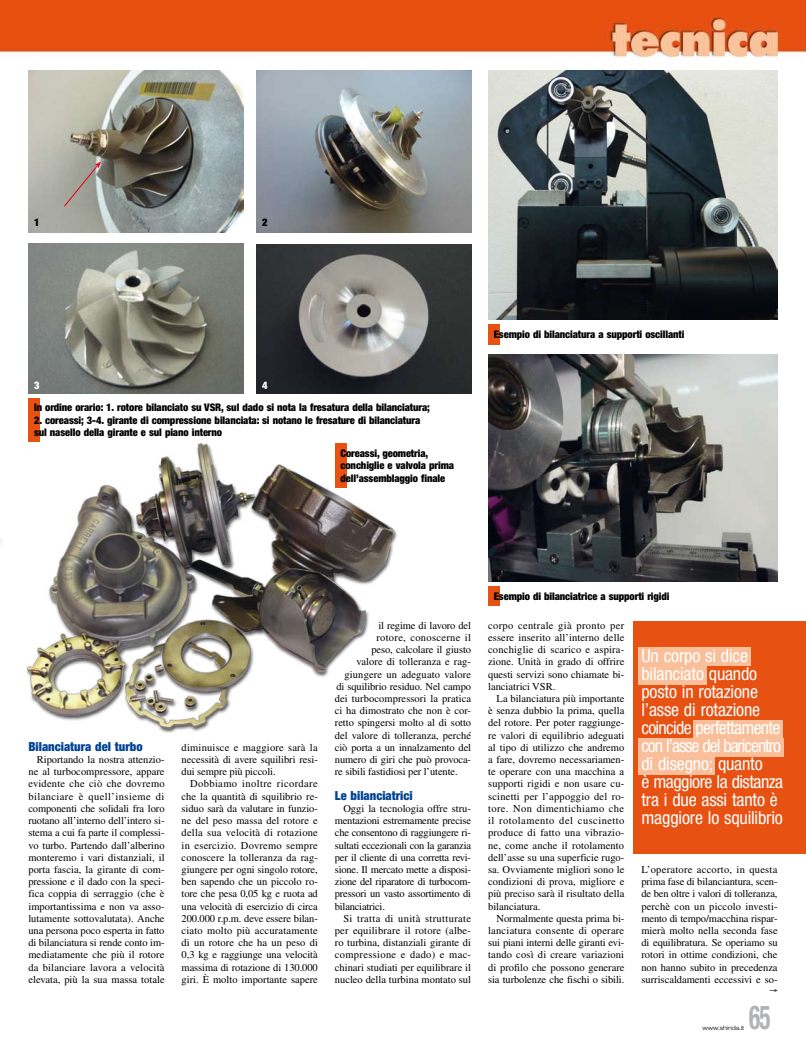
<style>
.page{position:relative;width:806px;height:1041px;background:#fff}
.page>*{position:absolute;margin:0;border:0;box-sizing:border-box;transform-origin:0 0}
.t1{font:700 condensed 33px "Helvetica Neue LT Std";color:#b1b2b4;scale:.7 1}
.t2{font:condensed 18px/18px "Helvetica Neue LT Std";letter-spacing:-.01em;color:#fff}
.t3{font:900 condensed 12.5px "Helvetica Neue LT Std";color:#004494}
.t4{font:10.5px/12.2px "Times LT Std";letter-spacing:-.005em;color:#000;text-align:justify}
.t5{font:900 condensed 10.5px/12.2px "Helvetica Neue LT Std";letter-spacing:-.01em;color:#000}
.t6{font:10.5px "Times LT Std";letter-spacing:.015em;color:#000}
.t7{font:10.5px "Times LT Std";letter-spacing:.03em;color:#000}
.t8{font:900 condensed 10.5px "Helvetica Neue LT Std";color:#fff}
.t9{font:300 expanded 6px "Helvetica Neue LT Std";color:#000}
</style>
<div class="page">
<img style="left:28px;top:71px;width:215px;height:161px">
<img style="left:256px;top:71px;width:215px;height:161px">
<img style="left:28px;top:243px;width:215px;height:150px">
<img style="left:256px;top:244px;width:215px;height:149px">
<img style="left:488px;top:71px;width:289px;height:248px">
<img style="left:488px;top:354px;width:289px;height:227px">
<div style="left:28px;top:398px;width:12px;height:43px;background:#e75112"></div>
<div style="left:488px;top:324px;width:11px;height:20px;background:#e75112"></div>
<div style="left:488px;top:586px;width:11px;height:20px;background:#e75112"></div>
<img style="left:0;top:0;width:805px;height:58px">
<img style="left:26px;top:441px;width:371px;height:292px">
<svg style="left:63px;top:161px;width:38px;height:47px;background:#a6a098"></svg>
<div style="left:632px;top:621px;width:173px;height:232px;background:#e75112"></div>
<div style="left:638px;top:648px;width:112px;height:18px;background:#f8bf9a"></div>
<div style="left:638px;top:666px;width:68px;height:18px;background:#f8bf9a"></div>
<div style="left:693px;top:720px;width:89px;height:18px;background:#f8bf9a"></div>
<div style="left:638px;top:738px;width:145px;height:18px;background:#f8bf9a"></div>
<div style="left:638px;top:756px;width:76px;height:18px;background:#f8bf9a"></div>
<p class="t5" style="left:34px;top:216px;width:7px">1</p>
<p class="t5" style="left:262px;top:216px;width:7px">2</p>
<p class="t8" style="left:34px;top:378px;width:7px">3</p>
<p class="t8" style="left:262px;top:378px;width:7px">4</p>
<p class="t5" style="left:34px;top:401px;width:397px">In ordine orario: 1. rotore bilanciato su VSR, sul dado si nota la fresatura della bilanciatura;</p>
<p class="t5" style="left:34px;top:413px;width:387px">2. coreassi; 3-4. girante di compressione bilanciata: si notano le fresature di bilanciatura sul nasello della girante e sul piano interno</p>
<p class="t5" style="left:340px;top:447px;width:115px">Coreassi, geometria, conchiglie e valvola prima dell’assemblaggio finale</p>
<p class="t5" style="left:493px;top:328px;width:192px">Esempio di bilanciatura a supporti oscillanti</p>
<p class="t3" style="left:28px;top:738px;width:116px">Bilanciatura del turbo</p>
<p class="t4" style="left:28px;top:753px;width:138px;text-indent:9px">Riportando la nostra attenzio&shy;ne al turbocompressore, appare evidente che ciò che dovremo bilanciare è quell’insieme di componenti che solidali fra loro ruotano all’interno dell’intero si&shy;stema a cui fa parte il complessi&shy;vo turbo. Partendo dall’alberino monteremo i vari distanziali, il porta fascia, la girante di com&shy;pressione e il dado con la speci&shy;fica coppia di serraggio (che è importantissima e non va asso&shy;lutamente sottovalutata). Anche una persona poco esperta in fatto di bilanciatura si rende conto im&shy;mediatamente che più il rotore da bilanciare lavora a velocità elevata, più la sua massa totale</p>
<p class="t4" style="left:181px;top:741px;width:138px">diminuisce e maggiore sarà la necessità di avere squilibri resi&shy;dui sempre più piccoli.</p>
<p class="t4" style="left:181px;top:777px;width:138px;text-indent:9px">Dobbiamo inoltre ricordare che la quantità di squilibrio re&shy;siduo sarà da valutare in funzio&shy;ne del peso massa del rotore e della sua velocità di rotazione in esercizio. Dovremo sempre conoscere la tolleranza da rag&shy;giungere per ogni singolo rotore, ben sapendo che un piccolo ro&shy;tore che pesa 0,05 kg e ruota ad una velocità di esercizio di circa 200.000 r.p.m. deve essere bilan&shy;ciato molto più accuratamente di un rotore che ha un peso di 0,3 kg e raggiunge una velocità massima di rotazione di 130.000 giri. È molto importante sapere</p>
<p class="t4" style="left:378px;top:619px;width:94px">il regime di lavoro del</p>
<p class="t7" style="left:376px;top:631px;width:96px">rotore, conoscerne il</p>
<p class="t4" style="left:371px;top:643px;width:101px">peso, calcolare il giusto</p>
<p class="t4" style="left:356px;top:655px;width:116px">valore di tolleranza e rag-</p>
<p class="t6" style="left:344px;top:668px;width:128px">giungere un adeguato valore</p>
<p class="t4" style="left:336px;top:680px;width:136px">di squilibrio residuo. Nel campo</p>
<p class="t4" style="left:334px;top:692px;width:138px">dei turbocompressori la pratica</p>
<p class="t4" style="left:334px;top:704px;width:138px">ci ha dimostrato che non è cor-</p>
<p class="t4" style="left:334px;top:716px;width:138px">retto spingersi molto al di sotto</p>
<p class="t4" style="left:334px;top:728px;width:138px">del valore di tolleranza, perché</p>
<p class="t4" style="left:334px;top:741px;width:138px">ciò porta a un innalzamento del</p>
<p class="t4" style="left:334px;top:753px;width:138px">numero di giri che può provoca-</p>
<p class="t4" style="left:334px;top:765px;width:124px">re sibili fastidiosi per l’utente.</p>
<p class="t3" style="left:334px;top:787px;width:79px">Le bilanciatrici</p>
<p class="t4" style="left:334px;top:802px;width:138px;text-indent:9px">Oggi la tecnologia offre stru&shy;mentazioni estremamente precise che consentono di raggiungere ri&shy;sultati eccezionali con la garanzia per il cliente di una corretta revi&shy;sione. Il mercato mette a disposi&shy;zione del riparatore di turbocom&shy;pressori un vasto assortimento di bilanciatrici.</p>
<p class="t4" style="left:334px;top:911px;width:138px;text-indent:9px">Si tratta di unità strutturate per equilibrare il rotore (albe&shy;ro turbina, distanziali girante di compressione e dado) e mac&shy;chinari studiati per equilibrare il nucleo della turbina montato sul</p>
<p class="t5" style="left:493px;top:590px;width:177px">Esempio di bilanciatrice a supporti rigidi</p>
<p class="t4" style="left:488px;top:619px;width:138px">corpo centrale già pronto per essere inserito all’interno delle conchiglie di scarico e aspira&shy;zione. Unità in grado di offrire questi servizi sono chiamate bi&shy;lanciatrici VSR.</p>
<p class="t4" style="left:488px;top:692px;width:138px;text-indent:9px">La bilanciatura più importante è senza dubbio la prima, quella del rotore. Per poter raggiunge&shy;re valori di equilibrio adeguati al tipo di utilizzo che andremo a fare, dovremo necessariamen&shy;te operare con una macchina a supporti rigidi e non usare cu&shy;scinetti per l’appoggio del ro&shy;tore. Non dimentichiamo che il rotolamento del cuscinetto produce di fatto una vibrazio&shy;ne, come anche il rotolamento dell’asse su una superficie rugo&shy;sa. Ovviamente migliori sono le condizioni di prova, migliore e più preciso sarà il risultato della bilanciatura.</p>
<p class="t4" style="left:488px;top:911px;width:138px;text-indent:9px">Normalmente questa prima bi&shy;lanciatura consente di operare sui piani interni delle giranti evi&shy;tando così di creare variazioni di profilo che possono generare sia turbolenze che fischi o sibili.</p>
<h2 class="t2" style="left:641px;top:646px;width:143px">Un corpo si dice bilanciato quando posto in rotazione l’asse di rotazione coincide perfettamente con l’asse del baricentro di disegno; quanto<br>è maggiore la distanza tra i due assi tanto è maggiore lo squilibrio</h2>
<p class="t4" style="left:641px;top:863px;width:138px">L’operatore accorto, in questa prima fase di bilanciantura, scen&shy;de ben oltre i valori di tolleranza, perchè con un piccolo investi&shy;mento di tempo/macchina rispar&shy;mierà molto nella seconda fase di equilibratura. Se operiamo su rotori in ottime condizioni, che non hanno subito in precedenza surriscaldamenti eccessivi e so-</p>
<h1 class="t1" style="left:748px;top:997px;width:32px">65</h1>
<p class="t9" style="left:702px;top:1024px;width:43px">www.shinda.it</p>
</div>
